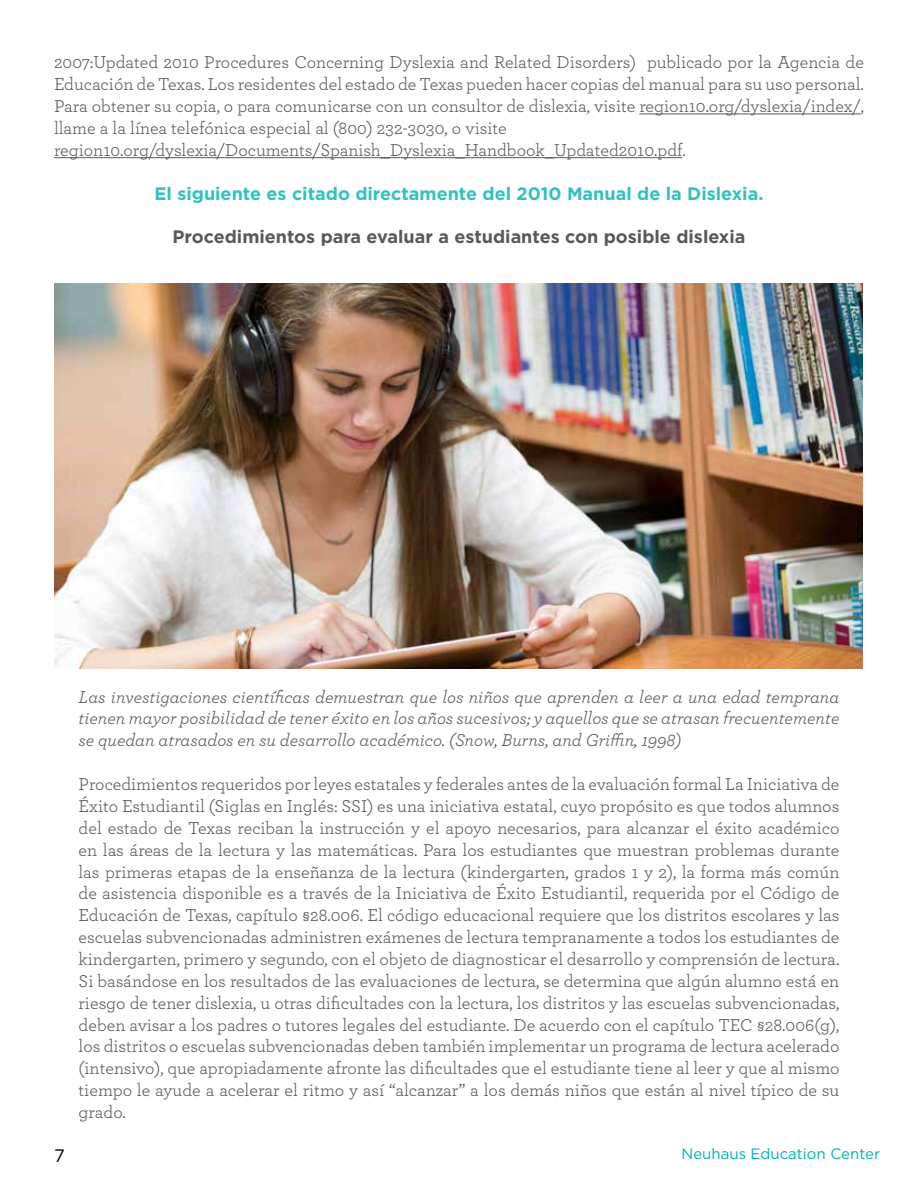
<style>
.page{position:relative;width:918px;height:1188px;background:#fff}
.page>*{position:absolute;margin:0;border:0;box-sizing:border-box;transform-origin:0 0}
.t1{font:18px/21.9px "Archer";color:#58595b}
.t2{font:italic 18px/21.9px "Archer";color:#58595b;text-align:justify}
.t3{font:700 18px "Gotham";color:#33c1c0}
.t4{font:700 18px "Gotham";color:#58595b}
.t5{font:18px "Gotham";color:#000}
.t6{font:15px "Gotham";color:#00b1b0}
</style>
<div class="page">
<hr style="left:639px;top:113px;width:222px;height:1px;background:#58595b">
<hr style="left:54px;top:157px;width:628px;height:1px;background:#58595b">
<img style="left:54px;top:284px;width:808px;height:385px">
<p class="t1" style="left:54px;top:51px;width:812px">2007:Updated 2010 Procedures Concerning Dyslexia and Related Disorders) publicado por la Agencia de Educación de Texas. Los residentes del estado de Texas pueden hacer copias del manual para su uso personal.<br>Para obtener su copia, o para comunicarse con un consultor de dislexia, visite region10.org/dyslexia/index/, llame a la línea telefónica especial al (800) 232-3030, o visite region10.org/dyslexia/Documents/Spanish_Dyslexia_Handbook_Updated2010.pdf.</p>
<p class="t3" style="left:154px;top:181px;width:611px">El siguiente es citado directamente del 2010 Manual de la Dislexia.</p>
<p class="t4" style="left:172px;top:225px;width:575px">Procedimientos para evaluar a estudiantes con posible dislexia</p>
<p class="t5" style="left:54px;top:1144px;width:12px">7</p>
<p class="t2" style="left:79px;top:685px;width:762px">Las investigaciones científicas demuestran que los niños que aprenden a leer a una edad temprana tienen mayor posibilidad de tener éxito en los años sucesivos; y aquellos que se atrasan frecuentemente se quedan atrasados en su desarrollo académico. (Snow, Burns, and Griffin, 1998)</p>
<p class="t1" style="left:79px;top:772px;width:762px;text-align:justify">Procedimientos requeridos por leyes estatales y federales antes de la evaluación formal La Iniciativa de Éxito Estudiantil (Siglas en Inglés: SSI) es una iniciativa estatal, cuyo propósito es que todos alumnos del estado de Texas reciban la instrucción y el apoyo necesarios, para alcanzar el éxito académico en las áreas de la lectura y las matemáticas. Para los estudiantes que muestran problemas durante las primeras etapas de la enseñanza de la lectura (kindergarten, grados 1 y 2), la forma más común de asistencia disponible es a través de la Iniciativa de Éxito Estudiantil, requerida por el Código de Educación de Texas, capítulo §28.006. El código educacional requiere que los distritos escolares y las escuelas subvencionadas administren exámenes de lectura tempranamente a todos los estudiantes de kindergarten, primero y segundo, con el objeto de diagnosticar el desarrollo y comprensión de lectura.<br>Si basándose en los resultados de las evaluaciones de lectura, se determina que algún alumno está en riesgo de tener dislexia, u otras dificultades con la lectura, los distritos y las escuelas subvencionadas, deben avisar a los padres o tutores legales del estudiante. De acuerdo con el capítulo TEC §28.006(g), los distritos o escuelas subvencionadas deben también implementar un programa de lectura acelerado (intensivo), que apropiadamente afronte las dificultades que el estudiante tiene al leer y que al mismo tiempo le ayude a acelerar el ritmo y así “alcanzar” a los demás niños que están al nivel típico de su grado.</p>
<p class="t6" style="left:682px;top:1145px;width:200px">Neuhaus Education Center</p>
</div>
